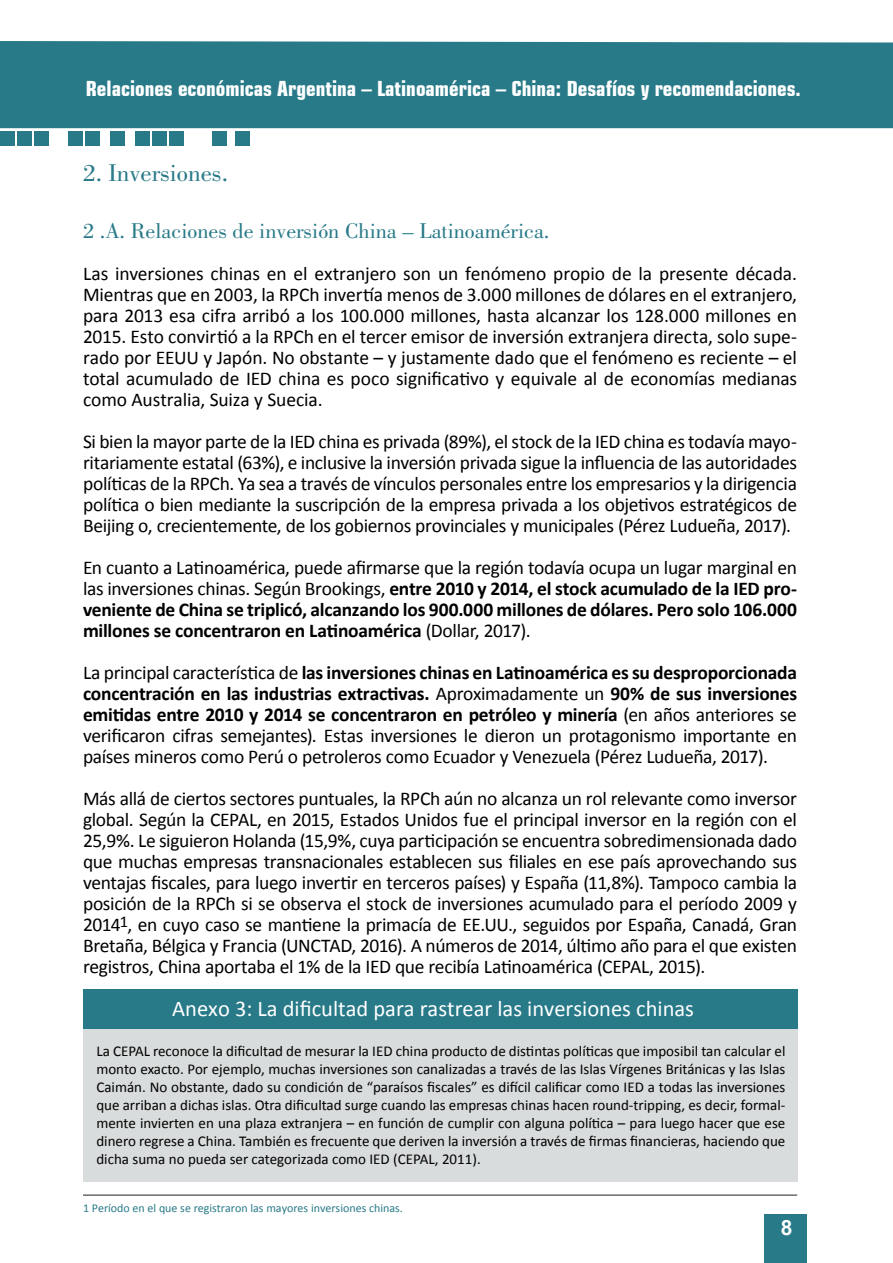
<style>
.page{position:relative;width:893px;height:1263px;background:#fff}
.page>*{position:absolute;margin:0;border:0;box-sizing:border-box;transform-origin:0 0}
.t1{font:25.5px "Bodoni BT";color:#287a88}
.t2{font:22.5px "Calibri";color:#fff}
.t3{font:22.5px "Bodoni BT";color:#287a88}
.t4{font:700 condensed 21px "Square 721 BT";color:#fff}
.t5{font:700 21px "Arial";color:#fff}
.t6{font:19.5px/21px "Calibri";letter-spacing:-.015em;color:#000;text-align:justify}
.t7{font:700 19.5px/21px "Calibri";letter-spacing:-.015em;color:#000;text-align:justify}
.t8{font:15px/18px "Calibri";color:#000;text-align:justify}
.t9{font:12px "Calibri";color:#287a88}
.s1{font-weight:400}
.s2{font-weight:700}
</style>
<div class="page">
<div style="left:764px;top:1215px;width:43px;height:48px;background:#287a88"></div>
<div style="left:0;top:41px;width:893px;height:87px;background:#287a88"></div>
<div style="left:1px;top:132px;width:14px;height:14px;background:#287a88"></div>
<div style="left:18px;top:132px;width:14px;height:14px;background:#287a88"></div>
<div style="left:35px;top:132px;width:14px;height:14px;background:#287a88"></div>
<div style="left:69px;top:132px;width:14px;height:14px;background:#287a88"></div>
<div style="left:86px;top:132px;width:14px;height:14px;background:#287a88"></div>
<div style="left:110px;top:132px;width:15px;height:14px;background:#287a88"></div>
<div style="left:135px;top:132px;width:14px;height:14px;background:#287a88"></div>
<div style="left:152px;top:132px;width:14px;height:14px;background:#287a88"></div>
<div style="left:169px;top:132px;width:14px;height:14px;background:#287a88"></div>
<div style="left:212px;top:132px;width:14px;height:14px;background:#287a88"></div>
<div style="left:235px;top:132px;width:15px;height:14px;background:#287a88"></div>
<hr style="left:83px;top:1195px;width:714px;height:1px;background:#231f20">
<div style="left:83px;top:989px;width:714px;height:41px;background:#287a88"></div>
<div style="left:83px;top:1030px;width:714px;height:152px;background:#d9dcdc"></div>
<p class="t4" style="left:86px;top:76px;width:716px">Relaciones económicas Argentina – Latinoamérica – China: Desafíos y recomendaciones.</p>
<h1 class="t1" style="left:83px;top:157px;width:147px">2. Inversiones.</h1>
<p class="t3" style="left:83px;top:217px;width:468px">2 .A. Relaciones de inversión China – Latinoamérica.</p>
<p class="t6" style="left:83px;top:263px;width:716px">Las inversiones chinas en el extranjero son un fenómeno propio de la presente década.<br>Mientras que en 2003, la RPCh invertía menos de 3.000 millones de dólares en el extranjero, para 2013 esa cifra arribó a los 100.000 millones, hasta alcanzar los 128.000 millones en 2015. Esto convirtió a la RPCh en el tercer emisor de inversión extranjera directa, solo supe&shy;rado por EEUU y Japón. No obstante – y justamente dado que el fenómeno es reciente – el total acumulado de IED china es poco significativo y equivale al de economías medianas como Australia, Suiza y Suecia.</p>
<p class="t6" style="left:83px;top:431px;width:716px">Si bien la mayor parte de la IED china es privada (89%), el stock de la IED china es todavía mayo&shy;ritariamente estatal (63%), e inclusive la inversión privada sigue la influencia de las autoridades políticas de la RPCh. Ya sea a través de vínculos personales entre los empresarios y la dirigencia política o bien mediante la suscripción de la empresa privada a los objetivos estratégicos de Beijing o, crecientemente, de los gobiernos provinciales y municipales (Pérez Ludueña, 2017).</p>
<p class="t7" style="left:83px;top:557px;width:716px"><span class="s1">En cuanto a Latinoamérica, puede afirmarse que la región todavía ocupa un lugar marginal en las inversiones chinas. Según Brookings,</span> entre 2010 y 2014, el stock acumulado de la IED pro&shy;veniente de China se triplicó, alcanzando los 900.000 millones de dólares. Pero solo 106.000 millones se concentraron en Latinoamérica <span class="s1">(Dollar, 2017).</span></p>
<p class="t6" style="left:83px;top:662px;width:716px">La principal característica de <span class="s2">las inversiones chinas en Latinoamérica es su desproporcionada concentración en las industrias extractivas.</span> Aproximadamente un <span class="s2">90% de sus inversiones emitidas entre 2010 y 2014 se concentraron en petróleo y minería</span> (en años anteriores se verificaron cifras semejantes). Estas inversiones le dieron un protagonismo importante en países mineros como Perú o petroleros como Ecuador y Venezuela (Pérez Ludueña, 2017).</p>
<p class="t6" style="left:83px;top:788px;width:716px">Más allá de ciertos sectores puntuales, la RPCh aún no alcanza un rol relevante como inversor global. Según la CEPAL, en 2015, Estados Unidos fue el principal inversor en la región con el 25,9%. Le siguieron Holanda (15,9%, cuya participación se encuentra sobredimensionada dado que muchas empresas transnacionales establecen sus filiales en ese país aprovechando sus ventajas fiscales, para luego invertir en terceros países) y España (11,8%). Tampoco cambia la posición de la RPCh si se observa el stock de inversiones acumulado para el período 2009 y 2014<sup>1</sup>, en cuyo caso se mantiene la primacía de EE.UU., seguidos por España, Canadá, Gran Bretaña, Bélgica y Francia (UNCTAD, 2016). A números de 2014, último año para el que existen registros, China aportaba el 1% de la IED que recibía Latinoamérica (CEPAL, 2015).</p>
<p class="t2" style="left:172px;top:994px;width:523px">Anexo 3: La dificultad para rastrear las inversiones chinas</p>
<p class="t8" style="left:96px;top:1042px;width:690px">La CEPAL reconoce la dificultad de mesurar la IED china producto de distintas políticas que imposibil tan calcular el monto exacto. Por ejemplo, muchas inversiones son canalizadas a través de las Islas Vírgenes Británicas y las Islas Caimán. No obstante, dado su condición de “paraísos fiscales” es difícil calificar como IED a todas las inversiones que arriban a dichas islas. Otra dificultad surge cuando las empresas chinas hacen round-tripping, es decir, formal&shy;mente invierten en una plaza extranjera – en función de cumplir con alguna política – para luego hacer que ese dinero regrese a China. También es frecuente que deriven la inversión a través de firmas financieras, haciendo que dicha suma no pueda ser categorizada como IED (CEPAL, 2011).</p>
<p class="t9" style="left:83px;top:1200px;width:321px">1 Período en el que se registraron las mayores inversiones chinas.</p>
<p class="t5" style="left:781px;top:1213px;width:13px">8</p>
</div>
